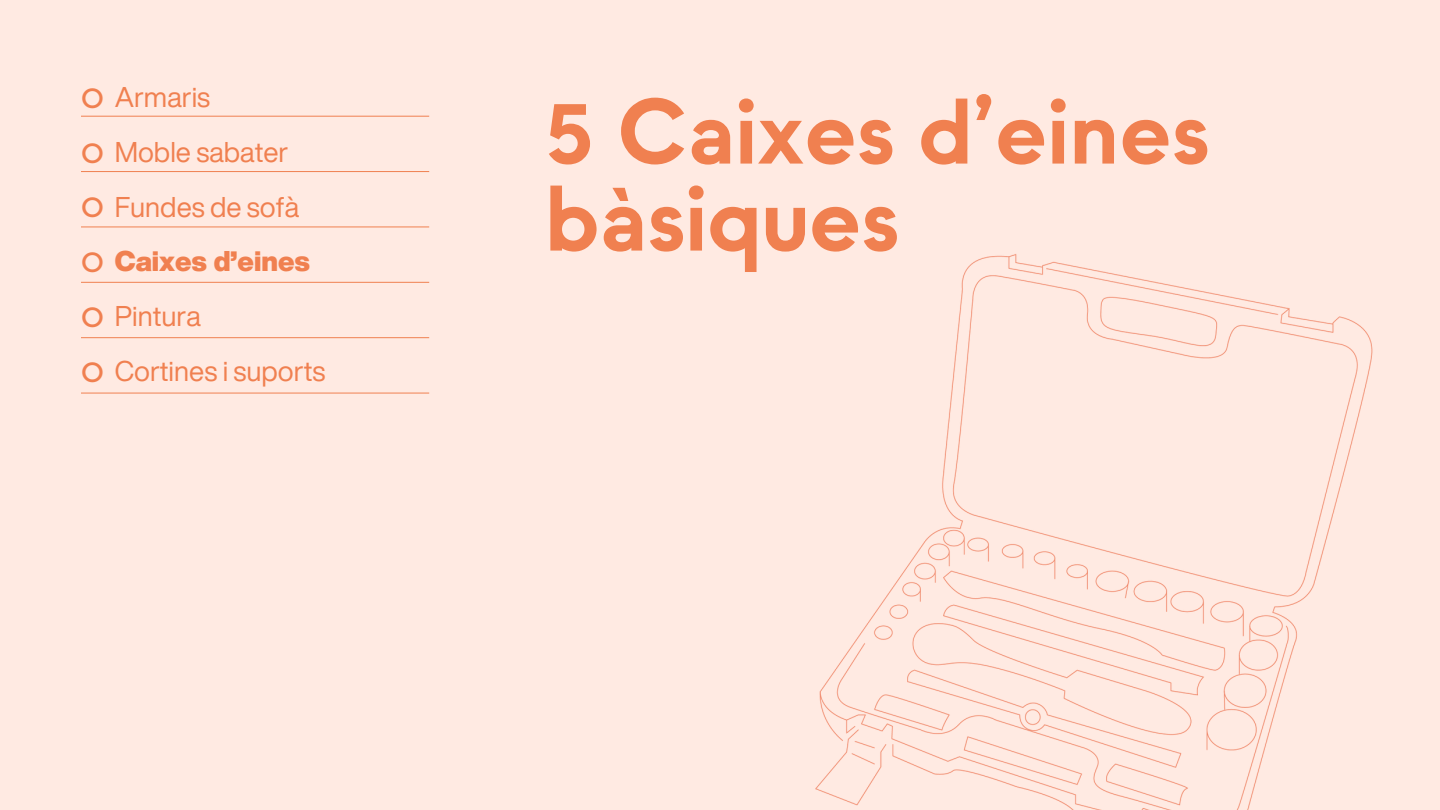
<style>
.page{position:relative;width:1440px;height:810px;background:#ffeae2}
.page>*{position:absolute;margin:0;border:0;box-sizing:border-box;transform-origin:0 0}
.t1{font:700 92.9px/87px "Strawford";color:#f08050}
.t2{font:27.8px "Helvetica Now Display";color:#f08050}
.t3{font:900 27.8px "Helvetica Now Display";color:#f08050}
.s1{font-family:"Strawford";font-weight:500}
</style>
<div class="page">
<hr style="left:81px;top:116px;width:348px;height:1px;background:#f08050">
<hr style="left:81px;top:171px;width:348px;height:1px;background:#f08050">
<hr style="left:81px;top:227px;width:348px;height:1px;background:#f08050">
<hr style="left:81px;top:282px;width:348px;height:1px;background:#f08050">
<hr style="left:81px;top:337px;width:348px;height:1px;background:#f08050">
<hr style="left:81px;top:393px;width:348px;height:1px;background:#f08050">
<img style="left:815px;top:254px;width:558px;height:556px">
<p class="t2" style="left:81px;top:76px;width:131px"><span class="s1">O</span> Armaris</p>
<p class="t2" style="left:81px;top:131px;width:209px"><span class="s1">O</span> Moble sabater</p>
<p class="t2" style="left:81px;top:186px;width:220px"><span class="s1">O</span> Fundes de sofà</p>
<p class="t3" style="left:81px;top:240px;width:230px"><span class="s1">O</span> Caixes d’eines</p>
<p class="t2" style="left:81px;top:295px;width:121px"><span class="s1">O</span> Pintura</p>
<p class="t2" style="left:81px;top:350px;width:246px"><span class="s1">O</span> Cortines i suports</p>
<p class="t1" style="left:545px;top:92px;width:667px">5 Caixes d’eines bàsiques</p>
</div>
